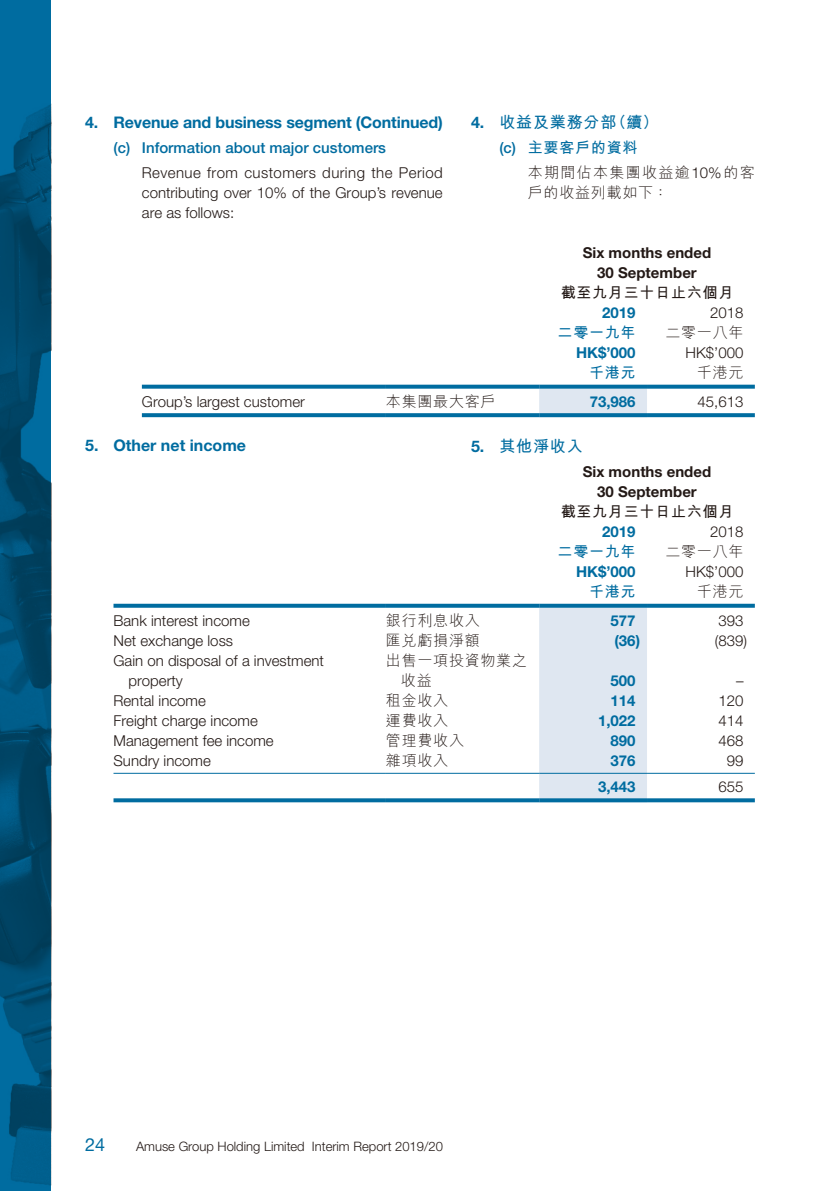
<style>
.page{position:relative;width:840px;height:1191px;background:#fff}
.page>*{position:absolute;margin:0;border:0;box-sizing:border-box;transform-origin:0 0}
.t1{font:18px "Helvetica Neue LT Std";color:#006ca0}
.t2{font:700 16px "Helvetica Neue LT Std";letter-spacing:-.01em;color:#006ca0}
.t3{font:700 16px "M Hei HK";letter-spacing:.05em;color:#006ca0}
.t4{font:300 15px/20px "Helvetica Neue LT Std";color:#231916;text-align:justify}
.t5{font:300 15px/20px "M Hei HK";letter-spacing:.05em;color:#231916}
.t6{font:700 15px "Helvetica Neue LT Std";color:#006ca0}
.t7{font:700 15px/20px "Helvetica Neue LT Std";color:#231916;text-align:center}
.t8{font:500 15px "Helvetica Neue LT Std";color:#006ca0}
.t9{font:300 15px/25.6px "M Hei HK";letter-spacing:.085em;color:#231916}
.t10{font:700 15px "M Hei HK";letter-spacing:.05em;color:#231916}
.t11{font:700 15px "M Hei HK";letter-spacing:.05em;color:#006ca0}
.t12{font:300 13px "Helvetica Neue LT Std";color:#231916}
.s1{font-family:"Helvetica Neue LT Std"}
.s2{font-family:"Helvetica Neue LT Std";font-weight:500;color:#006ca0}
.s3{font-weight:700;color:#006ca0}
</style>
<div class="page">
<img style="left:0;top:0;width:51px;height:1191px">
<div style="left:539px;top:389px;width:107px;height:24px;background:#dfe7f1"></div>
<svg style="left:142px;top:385px;width:244px;height:4px"></svg>
<svg style="left:386px;top:385px;width:153px;height:4px"></svg>
<svg style="left:539px;top:385px;width:107px;height:4px"></svg>
<svg style="left:646px;top:385px;width:108px;height:4px"></svg>
<svg style="left:142px;top:413px;width:244px;height:4px"></svg>
<svg style="left:386px;top:413px;width:153px;height:4px"></svg>
<svg style="left:539px;top:413px;width:107px;height:4px"></svg>
<svg style="left:646px;top:413px;width:108px;height:4px"></svg>
<div style="left:539px;top:608px;width:107px;height:190px;background:#dfe7f1"></div>
<svg style="left:113px;top:604px;width:273px;height:4px"></svg>
<svg style="left:386px;top:604px;width:153px;height:4px"></svg>
<svg style="left:539px;top:604px;width:107px;height:4px"></svg>
<svg style="left:646px;top:604px;width:108px;height:4px"></svg>
<hr style="left:113px;top:773px;width:273px;height:1px;background:#006ca0">
<hr style="left:386px;top:773px;width:153px;height:1px;background:#006ca0">
<hr style="left:539px;top:773px;width:107px;height:1px;background:#006ca0">
<hr style="left:646px;top:773px;width:108px;height:1px;background:#006ca0">
<svg style="left:113px;top:798px;width:273px;height:4px"></svg>
<svg style="left:386px;top:798px;width:153px;height:4px"></svg>
<svg style="left:539px;top:798px;width:107px;height:4px"></svg>
<svg style="left:646px;top:798px;width:108px;height:4px"></svg>
<p class="t2" style="left:85px;top:112px;width:359px">4. Revenue and business segment (Continued)</p>
<p class="t8" style="left:113px;top:138px;width:274px">(c) Information about major customers</p>
<p class="t4" style="left:142px;top:162px;width:302px">Revenue from customers during the Period contributing over 10% of the Group’s revenue are as follows:</p>
<p class="t3" style="left:471px;top:110px;width:189px"><span class="s1">4.</span> 收益及業務分部（續）</p>
<p class="t9" style="left:527px;top:134px;width:228px;text-indent:-28px"><span class="s2">(c)</span> <span class="s3">主要客戶的資料<br></span>本期間佔本集團收益逾<span class="s1">10%</span>的客</p>
<p class="t5" style="left:527px;top:182px;width:142px">戶的收益列載如下：</p>
<p class="t7" style="left:582px;top:242px;width:130px">Six months ended<br>30 September</p>
<p class="t10" style="left:560px;top:282px;width:174px">截至九月三十日止六個月</p>
<p class="t6" style="left:602px;top:303px;width:35px">2019</p>
<p class="t4" style="left:709px;top:302px;width:35px">2018</p>
<p class="t11" style="left:557px;top:322px;width:79px">二零一九年</p>
<p class="t5" style="left:665px;top:322px;width:79px">二零一八年</p>
<p class="t6" style="left:575px;top:343px;width:61px">HK$’000</p>
<p class="t4" style="left:685px;top:342px;width:59px">HK$’000</p>
<p class="t11" style="left:588px;top:362px;width:48px">千港元</p>
<p class="t5" style="left:696px;top:362px;width:48px">千港元</p>
<p class="t4" style="left:142px;top:391px;width:164px">Group’s largest customer</p>
<p class="t5" style="left:386px;top:391px;width:111px">本集團最大客戶</p>
<p class="t6" style="left:589px;top:392px;width:47px">73,986</p>
<p class="t4" style="left:697px;top:391px;width:47px">45,613</p>
<p class="t2" style="left:85px;top:436px;width:162px">5. Other net income</p>
<p class="t7" style="left:582px;top:461px;width:130px">Six months ended<br>30 September</p>
<p class="t10" style="left:560px;top:501px;width:174px">截至九月三十日止六個月</p>
<p class="t6" style="left:602px;top:522px;width:35px">2019</p>
<p class="t4" style="left:709px;top:521px;width:35px">2018</p>
<p class="t11" style="left:557px;top:541px;width:79px">二零一九年</p>
<p class="t5" style="left:665px;top:541px;width:79px">二零一八年</p>
<p class="t6" style="left:575px;top:562px;width:61px">HK$’000</p>
<p class="t4" style="left:685px;top:561px;width:59px">HK$’000</p>
<p class="t11" style="left:588px;top:581px;width:48px">千港元</p>
<p class="t5" style="left:696px;top:581px;width:48px">千港元</p>
<p class="t4" style="left:113px;top:610px;width:138px">Bank interest income</p>
<p class="t5" style="left:386px;top:610px;width:95px">銀行利息收入</p>
<p class="t6" style="left:610px;top:611px;width:27px">577</p>
<p class="t4" style="left:718px;top:610px;width:27px">393</p>
<p class="t4" style="left:113px;top:630px;width:121px">Net exchange loss</p>
<p class="t5" style="left:386px;top:630px;width:95px">匯兌虧損淨額</p>
<p class="t6" style="left:614px;top:631px;width:27px">(36)</p>
<p class="t4" style="left:714px;top:630px;width:34px">(839)</p>
<p class="t4" style="left:128px;top:650px;width:197px;text-indent:-15px">Gain on disposal of a investment property</p>
<p class="t5" style="left:401px;top:650px;width:127px;text-indent:-15px">出售一項投資物業之收益</p>
<p class="t3" style="left:471px;top:434px;width:113px"><span class="s1">5.</span> 其他淨收入</p>
<p class="t6" style="left:610px;top:671px;width:27px">500</p>
<p class="t4" style="left:735px;top:670px;width:9px">–</p>
<p class="t4" style="left:113px;top:690px;width:94px">Rental income</p>
<p class="t5" style="left:386px;top:690px;width:64px">租金收入</p>
<p class="t6" style="left:610px;top:691px;width:27px">114</p>
<p class="t4" style="left:718px;top:690px;width:27px">120</p>
<p class="t4" style="left:113px;top:710px;width:146px">Freight charge income</p>
<p class="t5" style="left:386px;top:710px;width:64px">運費收入</p>
<p class="t6" style="left:597px;top:711px;width:39px">1,022</p>
<p class="t4" style="left:718px;top:710px;width:27px">414</p>
<p class="t4" style="left:113px;top:730px;width:162px">Management fee income</p>
<p class="t5" style="left:386px;top:730px;width:79px">管理費收入</p>
<p class="t6" style="left:610px;top:731px;width:27px">890</p>
<p class="t4" style="left:718px;top:730px;width:27px">468</p>
<p class="t4" style="left:113px;top:750px;width:99px">Sundry income</p>
<p class="t5" style="left:386px;top:750px;width:64px">雜項收入</p>
<p class="t6" style="left:610px;top:751px;width:27px">376</p>
<p class="t4" style="left:726px;top:750px;width:18px">99</p>
<p class="t6" style="left:597px;top:777px;width:39px">3,443</p>
<p class="t4" style="left:718px;top:776px;width:27px">655</p>
<p class="t1" style="left:85px;top:1134px;width:22px">24</p>
<p class="t12" style="left:136px;top:1138px;width:308px">Amuse Group Holding Limited Interim Report 2019/20</p>
</div>
